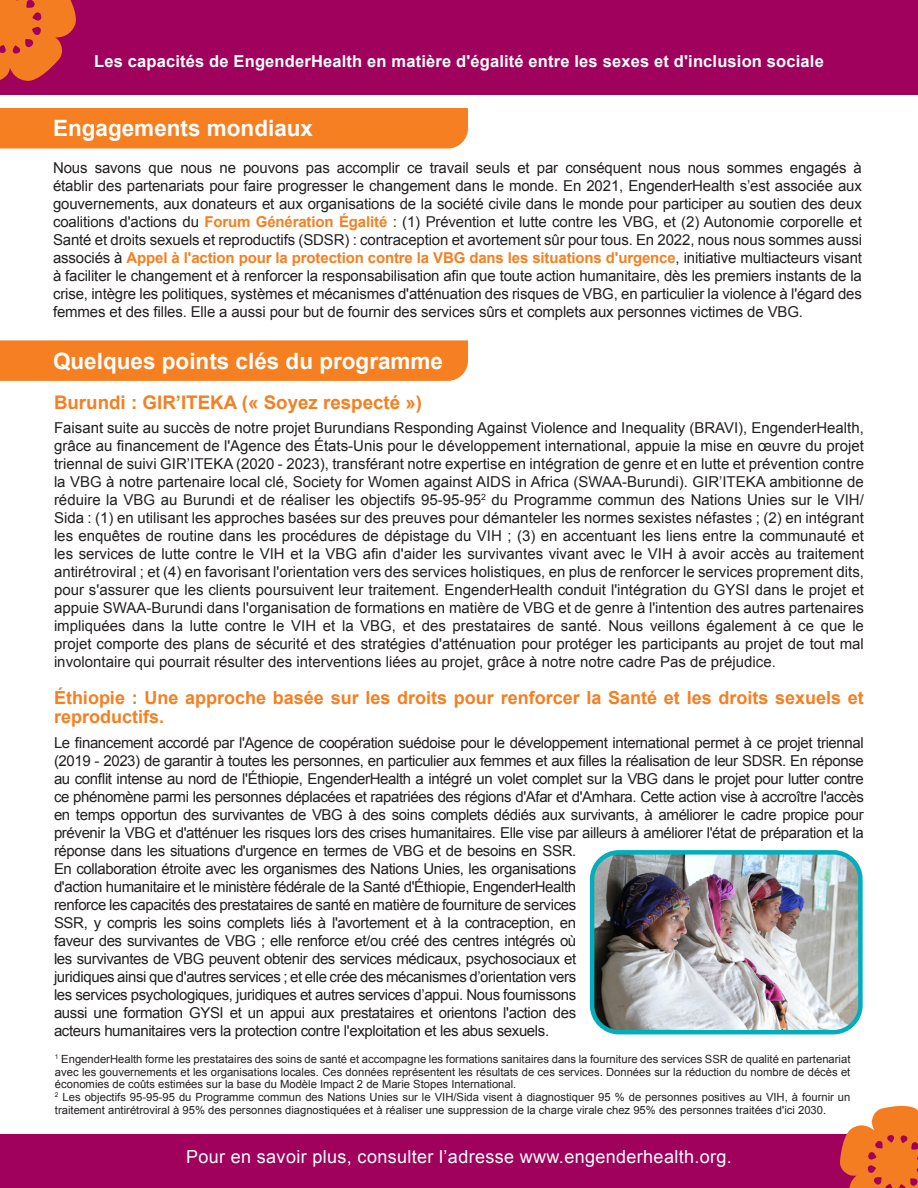
<style>
.page{position:relative;width:918px;height:1188px;background:#fff}
.page>*{position:absolute;margin:0;border:0;box-sizing:border-box;transform-origin:0 0}
.Header_Text{font:700 22.5px "Arial";color:#fff}
.Body_Paragraph{font:700 18.75px "Arial";color:#f57f21}
.Body_Paragraph-2{font:700 18px/19.5px "Arial";color:#f57f21}
.t1{font:18px "Arial";letter-spacing:.02em;color:#fff}
.t2{font:700 16.5px "Arial";letter-spacing:.01em;color:#fff}
.Body_Paragraph-3{font:15px/18px "Arial";letter-spacing:-.025em;color:#231f20;text-align:justify}
.Body_Paragraph-4{font:11.25px/12.8px "Arial";color:#231f20;text-align:justify}
.s1{font-weight:700;color:#f57f21}
</style>
<div class="page">
<div style="left:0;top:0;width:918px;height:94px;background:#a0015c"></div>
<div style="left:0;top:1134px;width:918px;height:54px;background:#a0015c"></div>
<div style="left:0;top:340px;width:468px;height:41px;background:#f57f21"></div>
<div style="left:0;top:108px;width:468px;height:40px;background:#f57f21"></div>
<img style="left:595px;top:855px;width:263px;height:177px">
<div style="left:590px;top:850px;width:273px;height:184px;border:4px solid #00aebc;border-radius:27px"></div>
<svg style="left:0;top:0;width:76px;height:81px"></svg>
<svg style="left:840px;top:1105px;width:78px;height:83px"></svg>
<p class="t2" style="left:94px;top:50px;width:731px">Les capacités de EngenderHealth en matière d'égalité entre les sexes et d'inclusion sociale</p>
<p class="Header_Text" style="left:53px;top:114px;width:262px">Engagements mondiaux</p>
<p class="Body_Paragraph-3" style="left:53px;top:159px;width:811px">Nous savons que nous ne pouvons pas accomplir ce travail seuls et par conséquent nous nous sommes engagés à établir des partenariats pour faire progresser le changement dans le monde. En 2021, EngenderHealth s’est associée aux gouvernements, aux donateurs et aux organisations de la société civile dans le monde pour participer au soutien des deux coalitions d'actions du <span class="s1">Forum Génération Égalité</span> : (1) Prévention et lutte contre les VBG, et (2) Autonomie corporelle et Santé et droits sexuels et reproductifs (SDSR) : contraception et avortement sûr pour tous. En 2022, nous nous sommes aussi associés à <span class="s1">Appel à l'action pour la protection contre la VBG dans les situations d'urgence</span>, initiative multiacteurs visant à faciliter le changement et à renforcer la responsabilisation afin que toute action humanitaire, dès les premiers instants de la crise, intègre les politiques, systèmes et mécanismes d'atténuation des risques de VBG, en particulier la violence à l'égard des femmes et des filles. Elle a aussi pour but de fournir des services sûrs et complets aux personnes victimes de VBG.</p>
<p class="Header_Text" style="left:53px;top:346px;width:392px">Quelques points clés du programme</p>
<p class="Body_Paragraph" style="left:54px;top:390px;width:370px">Burundi : GIR’ITEKA (« Soyez respecté »)</p>
<p class="Body_Paragraph-3" style="left:54px;top:419px;width:812px">Faisant suite au succès de notre projet Burundians Responding Against Violence and Inequality (BRAVI), EngenderHealth, grâce au financement de l'Agence des États-Unis pour le développement international, appuie la mise en œuvre du projet triennal de suivi GIR’ITEKA (2020 - 2023), transférant notre expertise en intégration de genre et en lutte et prévention contre la VBG à notre partenaire local clé, Society for Women against AIDS in Africa (SWAA-Burundi). GIR’ITEKA ambitionne de réduire la VBG au Burundi et de réaliser les objectifs 95-95-95<sup>2</sup> du Programme commun des Nations Unies sur le VIH/ Sida : (1) en utilisant les approches basées sur des preuves pour démanteler les normes sexistes néfastes ; (2) en intégrant les enquêtes de routine dans les procédures de dépistage du VIH ; (3) en accentuant les liens entre la communauté et les services de lutte contre le VIH et la VBG afin d'aider les survivantes vivant avec le VIH à avoir accès au traitement antirétroviral ; et (4) en favorisant l'orientation vers des services holistiques, en plus de renforcer le services proprement dits, pour s'assurer que les clients poursuivent leur traitement. EngenderHealth conduit l'intégration du GYSI dans le projet et appuie SWAA-Burundi dans l'organisation de formations en matière de VBG et de genre à l'intention des autres partenaires impliquées dans la lutte contre le VIH et la VBG, et des prestataires de santé. Nous veillons également à ce que le projet comporte des plans de sécurité et des stratégies d'atténuation pour protéger les participants au projet de tout mal involontaire qui pourrait résulter des interventions liées au projet, grâce à notre notre cadre Pas de préjudice.</p>
<p class="Body_Paragraph-2" style="left:54px;top:688px;width:811px">Éthiopie : Une approche basée sur les droits pour renforcer la Santé et les droits sexuels et reproductifs.</p>
<p class="Body_Paragraph-3" style="left:54px;top:734px;width:811px;text-align:left">Le financement accordé par l'Agence de coopération suédoise pour le développement international permet à ce projet triennal (2019 - 2023) de garantir à toutes les personnes, en particulier aux femmes et aux filles la réalisation de leur SDSR. En réponse au conflit intense au nord de l'Éthiopie, EngenderHealth a intégré un volet complet sur la VBG dans le projet pour lutter contre ce phénomène parmi les personnes déplacées et rapatriées des régions d'Afar et d'Amhara. Cette action vise à accroître l'accès en temps opportun des survivantes de VBG à des soins complets dédiés aux survivants, à améliorer le cadre propice pour prévenir la VBG et d'atténuer les risques lors des crises humanitaires. Elle vise par ailleurs à améliorer l'état de préparation et la réponse dans les situations d'urgence en termes de VBG et de besoins en SSR.<br>En collaboration étroite avec les organismes des Nations Unies, les organisations<br>d'action humanitaire et le ministère fédérale de la Santé d'Éthiopie, EngenderHealth<br>renforce les capacités des prestataires de santé en matière de fourniture de services<br>SSR, y compris les soins complets liés à l'avortement et à la contraception, en<br>faveur des survivantes de VBG ; elle renforce et/ou créé des centres intégrés où<br>les survivantes de VBG peuvent obtenir des services médicaux, psychosociaux et<br>juridiques ainsi que d'autres services ; et elle crée des mécanismes d’orientation vers<br>les services psychologiques, juridiques et autres services d’appui. Nous fournissons<br>aussi une formation GYSI et un appui aux prestataires et orientons l'action des<br>acteurs humanitaires vers la protection contre l'exploitation et les abus sexuels.</p>
<p class="Body_Paragraph-4" style="left:55px;top:1053px;width:797px"><sup>1</sup> EngenderHealth forme les prestataires des soins de santé et accompagne les formations sanitaires dans la fourniture des services SSR de qualité en partenariat avec les gouvernements et les organisations locales. Ces données représentent les résultats de ces services. Données sur la réduction du nombre de décès et économies de coûts estimées sur la base du Modèle Impact 2 de Marie Stopes International.</p>
<p class="Body_Paragraph-4" style="left:55px;top:1091px;width:797px"><sup>2</sup> Les objectifs 95-95-95 du Programme commun des Nations Unies sur le VIH/Sida visent à diagnostiquer 95 % de personnes positives au VIH, à fournir un traitement antirétroviral à 95% des personnes diagnostiquées et à réaliser une suppression de la charge virale chez 95% des personnes traitées d'ici 2030.</p>
<p class="t1" style="left:186px;top:1145px;width:547px">Pour en savoir plus, consulter l’adresse www.engenderhealth.org.</p>
</div>
